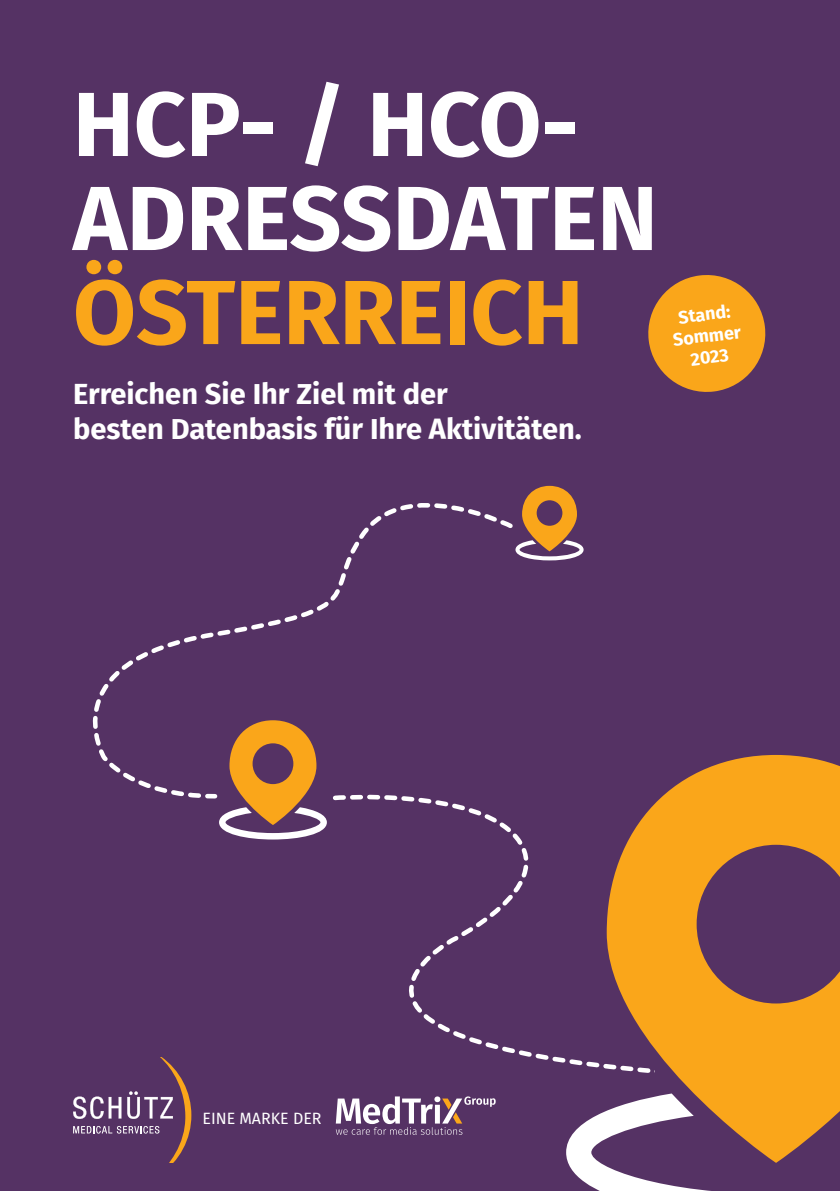
<style>
.page{position:relative;width:840px;height:1191px;background:#fff}
.page>*{position:absolute;margin:0;border:0;box-sizing:border-box;transform-origin:0 0}
.t1{font:700 91px/94px "Fira Sans";color:#fff}
.t2{font:700 91px "Fira Sans";color:#faa61a}
.t3{font:700 29px/34.8px "Fira Sans";color:#fff}
.t4{font:700 18px/21.6px "Fira Sans";color:#fff;text-align:center}
.t5{font:16px "Fira Sans";color:#fff}
</style>
<div class="page">
<div style="left:0;top:0;width:839px;height:1191px;background:#553264"></div>
<svg style="left:73px;top:1058px;width:118px;height:104px;background:#6a476d"></svg>
<svg style="left:644px;top:271px;width:124px;height:124px;background:#c88230"></svg>
<svg style="left:335px;top:1096px;width:160px;height:38px"></svg>
<div style="left:86px;top:474px;width:428px;height:327px;background:#553264"></div>
<div style="left:273px;top:787px;width:333px;height:288px;background:#553264"></div>
<svg style="left:566px;top:1093px;width:273px;height:98px"></svg>
<svg style="left:606px;top:755px;width:233px;height:407px;background:#b7793c"></svg>
<svg style="left:219px;top:720px;width:108px;height:119px;background:#a67253"></svg>
<svg style="left:515px;top:486px;width:68px;height:74px;background:#a67253"></svg>
<h1 class="t1" style="left:73px;top:71px;width:585px">HCP- / HCO-<br>ADRESSDATEN</h1>
<h1 class="t2" style="left:73px;top:236px;width:511px">ÖSTERREICH</h1>
<p class="t3" style="left:73px;top:375px;width:510px">Erreichen Sie Ihr Ziel mit der<br>besten Datenbasis für Ihre Aktivitäten.</p>
<p class="t4" style="left:668px;top:306px;width:70px;rotate:-7deg">Stand:<br>Sommer<br>2023</p>
<p class="t5" style="left:202px;top:1106px;width:121px">EINE MARKE DER</p>
</div>
